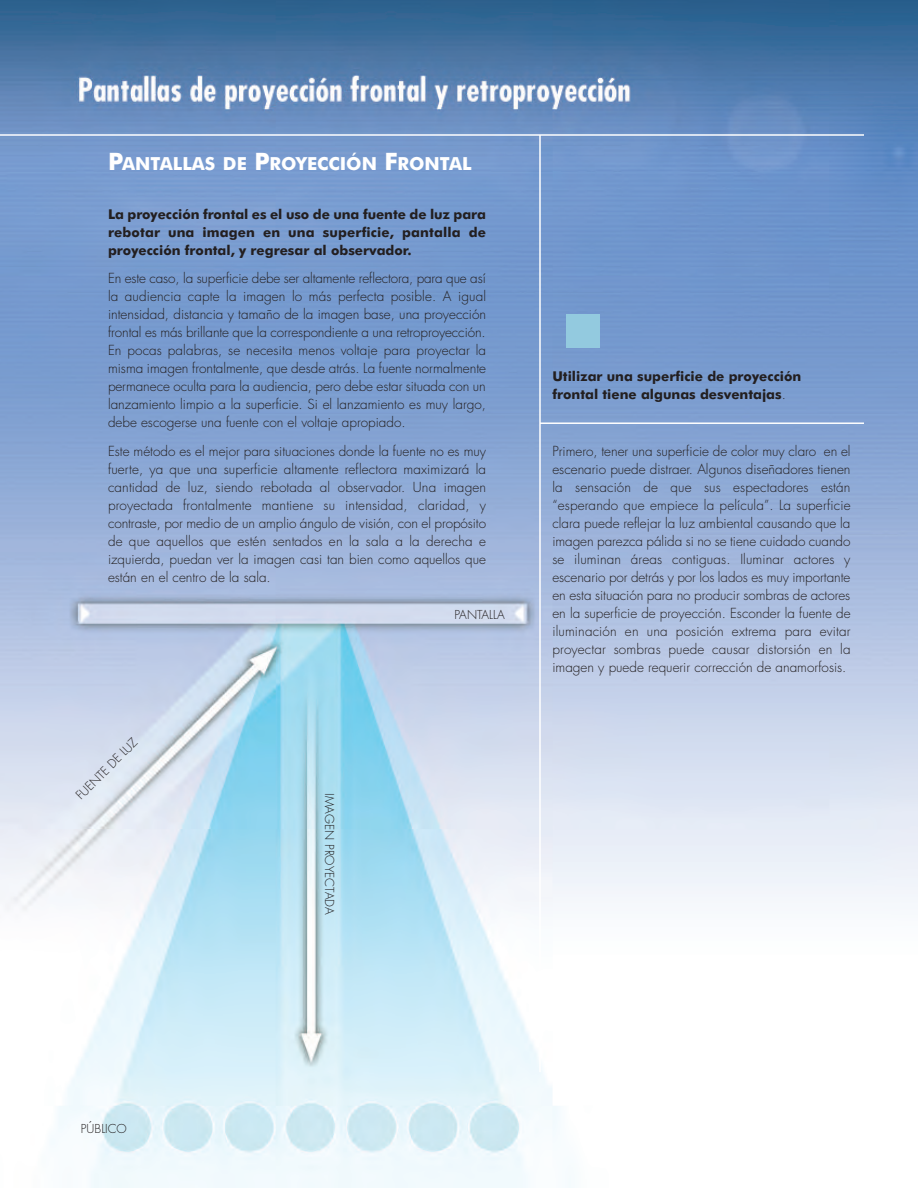
<style>
.page{position:relative;width:918px;height:1188px;background:#fff}
.page>*{position:absolute;margin:0;border:0;box-sizing:border-box;transform-origin:0 0}
.t1{font:700 18px "Futura BT";color:#fff}
.t2{font:300 13.5px/18px "Futura";color:#231f20;text-align:justify}
.t3{font:700 13.5px/18px "Futura BT";color:#231f20;text-align:justify}
.t4{font:300 12px "Futura";color:#231f20}
.s1{font-size:24px}
.s2{font-family:"Futura";font-weight:300}
</style>
<div class="page">
<img style="left:0;top:0;width:918px;height:1188px">
<div style="left:566px;top:314px;width:33px;height:33px;background:#93cadf"></div>
<hr style="left:0;top:134px;width:864px;height:2px;background:#fff">
<hr style="left:539px;top:135px;width:2px;height:937px;background:#fff">
<hr style="left:540px;top:422px;width:324px;height:2px;background:#fff">
<h1 class="t1" style="left:108px;top:156px;width:365px"><span class="s1">P</span>ANTALLAS DE <span class="s1">P</span>ROYECCIÓN <span class="s1">F</span>RONTAL</h1>
<p class="t3" style="left:108px;top:206px;width:380px">La proyección frontal es el uso de una fuente de luz para rebotar una imagen en una superficie, pantalla de proyección frontal, y regresar al observador.</p>
<p class="t2" style="left:108px;top:271px;width:380px">En este caso, la superficie debe ser altamente reflectora, para que así la audiencia capte la imagen lo más perfecta posible. A igual intensidad, distancia y tamaño de la imagen base, una proyección frontal es más brillante que la correspondiente a una retroproyección.<br>En pocas palabras, se necesita menos voltaje para proyectar la misma imagen frontalmente, que desde atrás. La fuente normalmente permanece oculta para la audiencia, pero debe estar situada con un lanzamiento limpio a la superficie. Si el lanzamiento es muy largo, debe escogerse una fuente con el voltaje apropiado.</p>
<p class="t2" style="left:108px;top:443px;width:380px">Este método es el mejor para situaciones donde la fuente no es muy fuerte, ya que una superficie altamente reflectora maximizará la cantidad de luz, siendo rebotada al observador. Una imagen proyectada frontalmente mantiene su intensidad, claridad, y contraste, por medio de un amplio ángulo de visión, con el propósito de que aquellos que estén sentados en la sala a la derecha e izquierda, puedan ver la imagen casi tan bien como aquellos que están en el centro de la sala.</p>
<p class="t4" style="left:74px;top:793px;width:82px;rotate:-45deg">FUENTE DE LUZ</p>
<p class="t4" style="left:335px;top:793px;width:123px;rotate:90deg">IMAGEN PROYECTADA</p>
<p class="t4" style="left:455px;top:609px;width:52px">PANTALLA</p>
<p class="t3" style="left:552px;top:368px;width:250px">Utilizar una superficie de proyección frontal tiene algunas desventajas<span class="s2">.</span></p>
<p class="t2" style="left:552px;top:443px;width:300px">Primero, tener una superficie de color muy claro en el escenario puede distraer. Algunos diseñadores tienen la sensación de que sus espectadores están “esperando que empiece la película”. La superficie clara puede reflejar la luz ambiental causando que la imagen parezca pálida si no se tiene cuidado cuando se iluminan áreas contiguas. Iluminar actores y escenario por detrás y por los lados es muy importante en esta situación para no producir sombras de actores en la superficie de proyección. Esconder la fuente de iluminación en una posición extrema para evitar proyectar sombras puede causar distorsión en la imagen y puede requerir corrección de anamorfosis.</p>
<p class="t4" style="left:81px;top:1123px;width:47px">PÚBLICO</p>
</div>
